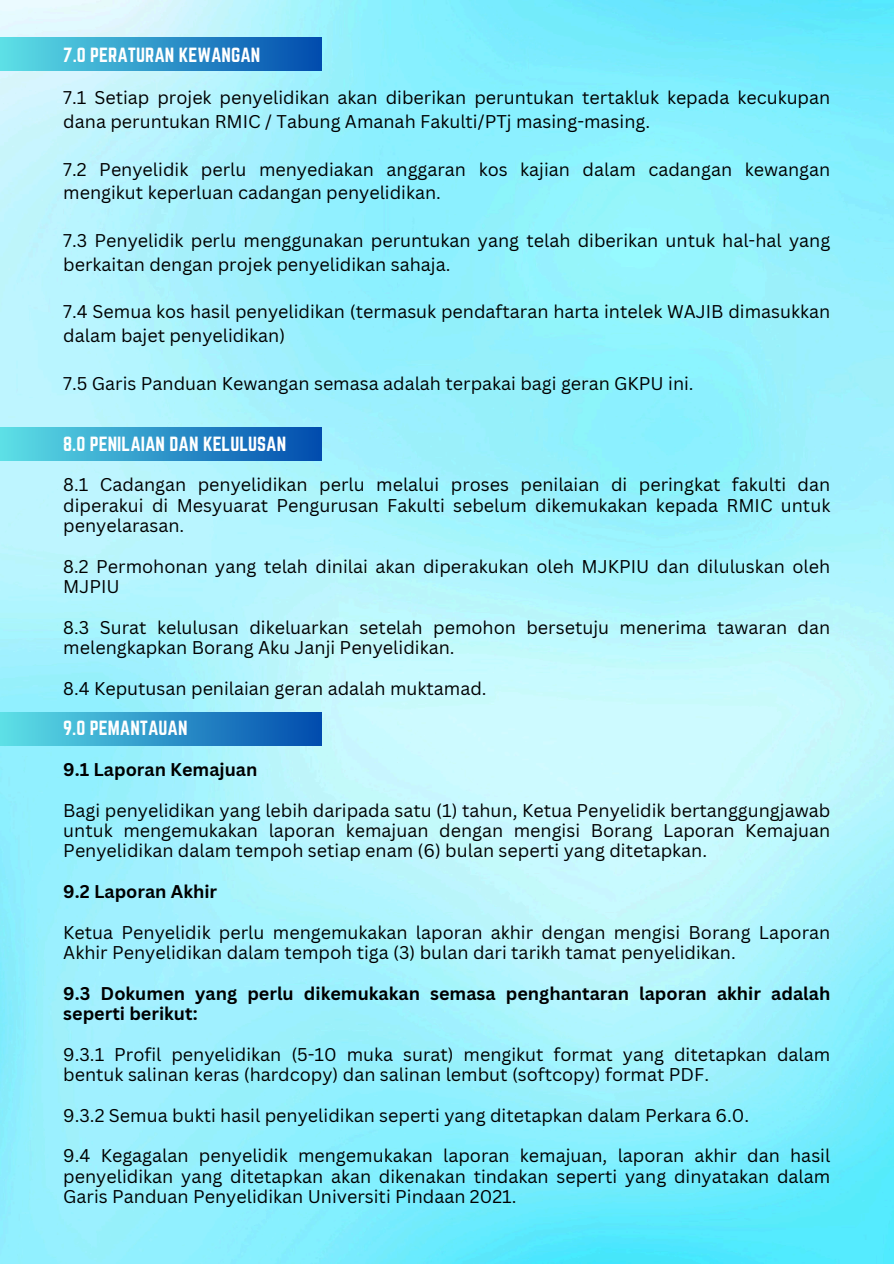
<style>
.page{position:relative;width:894px;height:1264px;background:#fff}
.page>*{position:absolute;margin:0;border:0;box-sizing:border-box;transform-origin:0 0}
.t1{font:18px/20.2px "Canva Sans";color:#000}
.t2{font:700 18px/20.2px "Canva Sans";color:#000}
.t3{font:18px "Norwester";color:#fff}
</style>
<div class="page">
<img style="left:0;top:0;width:893px;height:1263px">
<div style="left:0;top:37px;width:321px;height:34px;background:linear-gradient(to right,#5de0e6,#014bad)"></div>
<div style="left:0;top:427px;width:321px;height:34px;background:linear-gradient(to right,#5de0e6,#014bad)"></div>
<div style="left:0;top:712px;width:321px;height:33px;background:linear-gradient(to right,#5de0e6,#014bad)"></div>
<h1 class="t3" style="left:63px;top:44px;width:198px">7.0 PERATURAN KEWANGAN</h1>
<p class="t1" style="left:63px;top:85px;width:768px;line-height:23.9px">7.1 Setiap projek penyelidikan akan diberikan peruntukan tertakluk kepada kecukupan dana peruntukan RMIC / Tabung Amanah Fakulti/PTj masing-masing.</p>
<p class="t1" style="left:63px;top:157px;width:768px;line-height:23.9px">7.2 Penyelidik perlu menyediakan anggaran kos kajian dalam cadangan kewangan mengikut keperluan cadangan penyelidikan.</p>
<p class="t1" style="left:63px;top:228px;width:768px;line-height:23.9px">7.3 Penyelidik perlu menggunakan peruntukan yang telah diberikan untuk hal-hal yang berkaitan dengan projek penyelidikan sahaja.</p>
<p class="t1" style="left:63px;top:299px;width:768px;line-height:23.9px">7.4 Semua kos hasil penyelidikan (termasuk pendaftaran harta intelek WAJIB dimasukkan dalam bajet penyelidikan)</p>
<p class="t1" style="left:63px;top:373px;width:631px">7.5 Garis Panduan Kewangan semasa adalah terpakai bagi geran GKPU ini.</p>
<h1 class="t3" style="left:63px;top:433px;width:224px">8.0 PENILAIAN DAN KELULUSAN</h1>
<p class="t1" style="left:63px;top:474px;width:768px;text-align:justify">8.1 Cadangan penyelidikan perlu melalui proses penilaian di peringkat fakulti dan diperakui di Mesyuarat Pengurusan Fakulti sebelum dikemukakan kepada RMIC untuk penyelarasan.</p>
<p class="t1" style="left:63px;top:555px;width:768px">8.2 Permohonan yang telah dinilai akan diperakukan oleh MJKPIU dan diluluskan oleh<br>MJPIU</p>
<p class="t1" style="left:63px;top:616px;width:768px">8.3 Surat kelulusan dikeluarkan setelah pemohon bersetuju menerima tawaran dan melengkapkan Borang Aku Janji Penyelidikan.</p>
<p class="t1" style="left:63px;top:677px;width:425px">8.4 Keputusan penilaian geran adalah muktamad.</p>
<h1 class="t3" style="left:63px;top:717px;width:126px">9.0 PEMANTAUAN</h1>
<h2 class="t2" style="left:63px;top:759px;width:196px">9.1 Laporan Kemajuan</h2>
<p class="t1" style="left:63px;top:799px;width:768px;text-align:justify">Bagi penyelidikan yang lebih daripada satu (1) tahun, Ketua Penyelidik bertanggungjawab untuk mengemukakan laporan kemajuan dengan mengisi Borang Laporan Kemajuan Penyelidikan dalam tempoh setiap enam (6) bulan seperti yang ditetapkan.</p>
<h2 class="t2" style="left:63px;top:881px;width:155px">9.2 Laporan Akhir</h2>
<p class="t1" style="left:63px;top:921px;width:768px">Ketua Penyelidik perlu mengemukakan laporan akhir dengan mengisi Borang Laporan<br>Akhir Penyelidikan dalam tempoh tiga (3) bulan dari tarikh tamat penyelidikan.</p>
<h2 class="t2" style="left:63px;top:982px;width:768px">9.3 Dokumen yang perlu dikemukakan semasa penghantaran laporan akhir adalah seperti berikut:</h2>
<p class="t1" style="left:63px;top:1043px;width:768px">9.3.1 Profil penyelidikan (5-10 muka surat) mengikut format yang ditetapkan dalam bentuk salinan keras (hardcopy) dan salinan lembut (softcopy) format PDF.</p>
<p class="t1" style="left:63px;top:1104px;width:687px">9.3.2 Semua bukti hasil penyelidikan seperti yang ditetapkan dalam Perkara 6.0.</p>
<p class="t1" style="left:63px;top:1145px;width:768px;text-align:justify">9.4 Kegagalan penyelidik mengemukakan laporan kemajuan, laporan akhir dan hasil penyelidikan yang ditetapkan akan dikenakan tindakan seperti yang dinyatakan dalam Garis Panduan Penyelidikan Universiti Pindaan 2021.</p>
</div>
